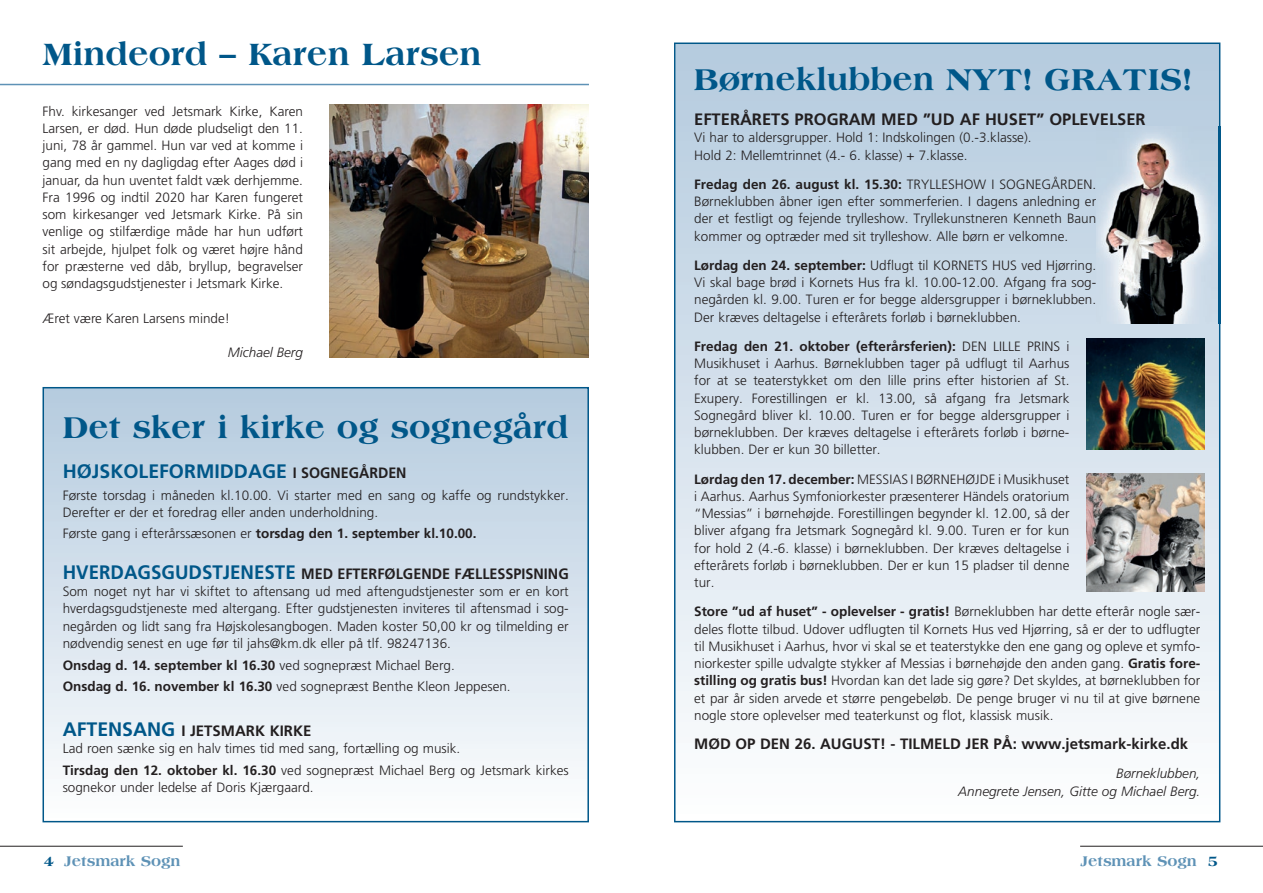
<style>
.page{position:relative;width:1263px;height:893px;background:#fff}
.page>*{position:absolute;margin:0;border:0;box-sizing:border-box;transform-origin:0 0}
.t1{font:800 33px "Americana";color:#005789}
.t2{font:800 32.25px "Americana";color:#005789}
.t3{font:700 19.5px "Frutiger";color:#005789}
.t4{font:700 16.5px "Frutiger";color:#231f20}
.t5{font:700 15px "Frutiger";color:#231f20}
.t6{font:700 15px "Frutiger";color:#231f20;scale:.96 1}
.t7{font:800 15px "Americana";color:#5e92b6}
.t8{font:300 13.5px/17.2px "Frutiger";color:#231f20;text-align:justify}
.t9{font:italic 300 13.5px/17.2px "Frutiger";color:#231f20;text-align:right}
.t10{font:700 13.5px "Frutiger";color:#231f20}
.s1{font-size:15px;color:#231f20}
.s2{font-weight:300}
.s3{font-size:19.5px;color:#005789}
.s4{font-weight:700}
.s5{color:#005789}
</style>
<div class="page">
<hr style="left:0;top:846px;width:183px;height:1px;background:#231f20">
<hr style="left:1080px;top:846px;width:183px;height:1px;background:#231f20">
<hr style="left:0;top:84px;width:589px;height:1px;background:#5e92b6">
<img style="left:330px;top:105px;width:259px;height:252px">
<svg style="left:674px;top:43px;width:546px;height:779px"></svg>
<div style="left:43px;top:388px;width:545px;height:434px;background:linear-gradient(to bottom,#b4cade,#fdfdfe)"></div>
<div style="left:43px;top:387px;width:546px;height:435px;border:2px solid #005789"></div>
<img style="left:1096px;top:127px;width:125px;height:196px">
<img style="left:1219px;top:127px;width:1px;height:196px">
<img style="left:1086px;top:339px;width:118px;height:110px">
<img style="left:1086px;top:474px;width:118px;height:117px">
<h1 class="t1" style="left:43px;top:35px;width:440px">Mindeord – Karen Larsen</h1>
<p class="t8" style="left:43px;top:102px;width:262px">Fhv. kirkesanger ved Jetsmark Kirke, Karen Larsen, er død. Hun døde pludseligt den 11. juni, 78 år gammel. Hun var ved at komme i gang med en ny dagligdag efter Aages død i januar, da hun uventet faldt væk derhjemme.<br>Fra 1996 og indtil 2020 har Karen fungeret som kirkesanger ved Jetsmark Kirke. På sin venlige og stilfærdige måde har hun udført sit arbejde, hjulpet folk og været højre hånd for præsterne ved dåb, bryllup, begravelser og søndagsgudstjenester i Jetsmark Kirke.</p>
<p class="t8" style="left:43px;top:309px;width:189px">Æret være Karen Larsens minde!</p>
<p class="t9" style="left:228px;top:344px;width:77px">Michael Berg</p>
<h2 class="t2" style="left:63px;top:408px;width:507px">Det sker i kirke og sognegård</h2>
<h3 class="t3" style="left:63px;top:460px;width:345px">HØJSKOLEFORMIDDAGE <span class="s1">I SOGNEGÅRDEN</span></h3>
<p class="t8" style="left:63px;top:486px;width:507px">Første torsdag i måneden kl.10.00. Vi starter med en sang og kaffe og rundstykker.<br>Derefter er der et foredrag eller anden underholdning.</p>
<p class="t10" style="left:63px;top:526px;width:415px"><span class="s2">Første gang i efterårssæsonen er</span> torsdag den 1. september kl.10.00.</p>
<p class="t6" style="left:63px;top:565px;width:529px"><span class="s3">HVERDAGSGUDSTJENESTE</span> MED EFTERFØLGENDE FÆLLESSPISNING</p>
<p class="t8" style="left:63px;top:583px;width:508px">Som noget nyt har vi skiftet to aftensang ud med aftengudstjenester som er en kort hverdagsgudstjeneste med altergang. Efter gudstjenesten inviteres til aftensmad i sog&shy;negården og lidt sang fra Højskolesangbogen. Maden koster 50,00 kr og tilmelding er nødvendig senest en uge før til jahs@km.dk eller på tlf. 98247136.</p>
<p class="t8" style="left:63px;top:654px;width:449px;line-height:21.5px"><span class="s4">Onsdag d. 14. september kl 16.30</span> ved sognepræst Michael Berg.<br><span class="s4">Onsdag d. 16. november kl 16.30</span> ved sognepræst Benthe Kleon Jeppesen.</p>
<p class="t5" style="left:63px;top:722px;width:250px"><span class="s3">AFTENSANG</span> I JETSMARK KIRKE</p>
<p class="t8" style="left:63px;top:738px;width:508px;line-height:21.5px">Lad roen sænke sig en halv times tid med sang, fortælling og musik.<br><span class="s4">Tirsdag den 12. oktober kl. 16.30</span> ved sognepræst Michael Berg og Jetsmark kirkes</p>
<p class="t8" style="left:63px;top:778px;width:252px">sognekor under ledelse af Doris Kjærgaard.</p>
<h2 class="t2" style="left:694px;top:60px;width:499px">Børneklubben NYT! GRATIS!</h2>
<p class="t4" style="left:694px;top:110px;width:453px">EFTERÅRETS PROGRAM MED ”UD AF HUSET” OPLEVELSER</p>
<p class="t8" style="left:694px;top:129px;width:339px">Vi har to aldersgrupper. Hold 1: Indskolingen (0.-3.klasse).<br>Hold 2: Mellemtrinnet (4.- 6. klasse) + 7.klasse.</p>
<p class="t8" style="left:694px;top:176px;width:404px"><span class="s4">Fredag den 26. august kl. 15.30:</span> TRYLLESHOW I SOGNEGÅRDEN.<br>Børneklubben åbner igen efter sommerferien. I dagens anledning er der et festligt og fejende trylleshow. Tryllekunstneren Kenneth Baun kommer og optræder med sit trylleshow. Alle børn er velkomne.</p>
<p class="t8" style="left:694px;top:257px;width:404px"><span class="s4">Lørdag den 24. september:</span> Udflugt til KORNETS HUS ved Hjørring.<br>Vi skal bage brød i Kornets Hus fra kl. 10.00-12.00. Afgang fra sog&shy;negården kl. 9.00. Turen er for begge aldersgrupper i børneklubben.<br>Der kræves deltagelse i efterårets forløb i børneklubben.</p>
<p class="t8" style="left:694px;top:338px;width:377px"><span class="s4">Fredag den 21. oktober (efterårsferien):</span> DEN LILLE PRINS i Musikhuset i Aarhus. Børneklubben tager på udflugt til Aarhus for at se teaterstykket om den lille prins efter historien af St.<br>Exupery. Forestillingen er kl. 13.00, så afgang fra Jetsmark Sognegård bliver kl. 10.00. Turen er for begge aldersgrupper i børneklubben. Der kræves deltagelse i efterårets forløb i børne&shy;klubben. Der er kun 30 billetter.</p>
<p class="t8" style="left:694px;top:470px;width:377px"><span class="s4">Lørdag den 17. december:</span> MESSIAS I BØRNEHØJDE i Musikhuset i Aarhus. Aarhus Symfoniorkester præsenterer Händels oratorium “Messias” i børnehøjde. Forestillingen begynder kl. 12.00, så der bliver afgang fra Jetsmark Sognegård kl. 9.00. Turen er for kun for hold 2 (4.-6. klasse) i børneklubben. Der kræves deltagelse i efterårets forløb i børneklubben. Der er kun 15 pladser til denne tur.</p>
<p class="t8" style="left:694px;top:603px;width:508px"><span class="s4">Store ”ud af huset” - oplevelser - gratis!</span> Børneklubben har dette efterår nogle sær&shy;deles flotte tilbud. Udover udflugten til Kornets Hus ved Hjørring, så er der to udflugter til Musikhuset i Aarhus, hvor vi skal se et teaterstykke den ene gang og opleve et symfo&shy;niorkester spille udvalgte stykker af Messias i børnehøjde den anden gang. <span class="s4">Gratis fore&shy;stilling og gratis bus!</span> Hvordan kan det lade sig gøre? Det skyldes, at børneklubben for et par år siden arvede et større pengebeløb. De penge bruger vi nu til at give børnene nogle store oplevelser med teaterkunst og flot, klassisk musik.</p>
<p class="t5" style="left:694px;top:735px;width:495px">MØD OP DEN 26. AUGUST! - TILMELD JER PÅ: www.jetsmark-kirke.dk</p>
<p class="t9" style="left:958px;top:765px;width:243px">Børneklubben,<br>Annegrete Jensen, Gitte og Michael Berg.</p>
<p class="t7" style="left:44px;top:852px;width:138px"><span class="s5">4</span> Jetsmark Sogn</p>
<p class="t7" style="left:1080px;top:852px;width:139px">Jetsmark Sogn <span class="s5">5</span></p>
</div>
